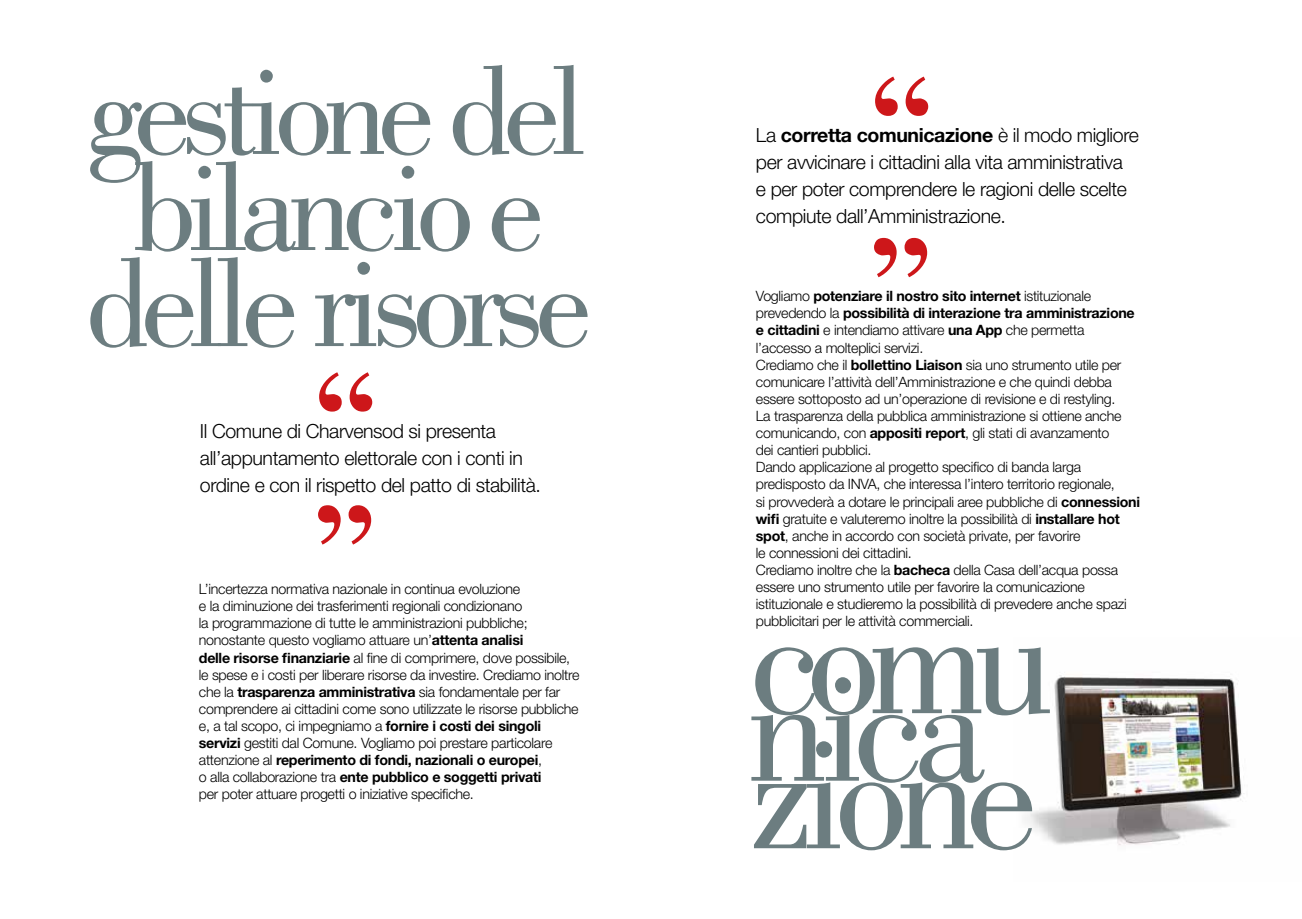
<style>
.page{position:relative;width:1302px;height:919px;background:#fff}
.page>*{position:absolute;margin:0;border:0;box-sizing:border-box;transform-origin:0 0}
.t1{font:127.5px/96px "Bodoni";letter-spacing:-.07em;color:#6c7d80;text-align:center}
.t2{font:300 19.5px/27px "Helvetica Neue";letter-spacing:-.02em;color:#000}
.t3{font:300 14.25px/17.1px "Helvetica Neue";letter-spacing:-.02em;color:#000}
.s1{font-weight:700}
</style>
<div class="page">
<img style="left:1049px;top:675px;width:195px;height:170px">
<svg style="left:319px;top:372px;width:22px;height:39px"></svg>
<svg style="left:349px;top:372px;width:23px;height:39px"></svg>
<svg style="left:348px;top:505px;width:23px;height:39px"></svg>
<svg style="left:318px;top:505px;width:22px;height:39px"></svg>
<svg style="left:751px;top:647px;width:298px;height:203px"></svg>
<div style="left:834px;top:677px;width:16px;height:16px;background:#6c7d80;border-radius:50%"></div>
<svg style="left:875px;top:77px;width:22px;height:39px"></svg>
<svg style="left:905px;top:77px;width:23px;height:39px"></svg>
<svg style="left:904px;top:238px;width:23px;height:39px"></svg>
<svg style="left:874px;top:238px;width:22px;height:39px"></svg>
<h1 class="t1" style="left:86px;top:64px;width:507px">gestione del bilancio e delle risorse</h1>
<h2 class="t2" style="left:200px;top:417px;width:342px">Il Comune di Charvensod si presenta all’appuntamento elettorale con i conti in ordine e con il rispetto del patto di stabilità.</h2>
<p class="t3" style="left:199px;top:580px;width:382px">L’incertezza normativa nazionale in continua evoluzione<br>e la diminuzione dei trasferimenti regionali condizionano<br>la programmazione di tutte le amministrazioni pubbliche; nonostante questo vogliamo attuare un’<span class="s1">attenta analisi<br>delle risorse finanziarie</span> al fine di comprimere, dove possibile, le spese e i costi per liberare risorse da investire. Crediamo inoltre che la <span class="s1">trasparenza amministrativa</span> sia fondamentale per far comprendere ai cittadini come sono utilizzate le risorse pubbliche e, a tal scopo, ci impegniamo a <span class="s1">fornire i costi dei singoli servizi</span> gestiti dal Comune. Vogliamo poi prestare particolare attenzione al <span class="s1">reperimento di fondi, nazionali o europei</span>,<br>o alla collaborazione tra <span class="s1">ente pubblico e soggetti privati<br></span>per poter attuare progetti o iniziative specifiche.</p>
<h2 class="t2" style="left:755px;top:121px;width:384px">La <span class="s1">corretta comunicazione</span> è il modo migliore per avvicinare i cittadini alla vita amministrativa<br>e per poter comprendere le ragioni delle scelte compiute dall’Amministrazione.</h2>
<p class="t3" style="left:755px;top:287px;width:385px">Vogliamo <span class="s1">potenziare il nostro sito internet</span> istituzionale prevedendo la <span class="s1">possibilità di interazione tra amministrazione e cittadini</span> e intendiamo attivare <span class="s1">una App</span> che permetta l’accesso a molteplici servizi.<br>Crediamo che il <span class="s1">bollettino Liaison</span> sia uno strumento utile per comunicare l’attività dell’Amministrazione e che quindi debba essere sottoposto ad un’operazione di revisione e di restyling.<br>La trasparenza della pubblica amministrazione si ottiene anche comunicando, con <span class="s1">appositi report</span>, gli stati di avanzamento<br>dei cantieri pubblici.<br>Dando applicazione al progetto specifico di banda larga predisposto da INVA, che interessa l’intero territorio regionale,<br>si provvederà a dotare le principali aree pubbliche di <span class="s1">connessioni wifi</span> gratuite e valuteremo inoltre la possibilità di <span class="s1">installare hot spot</span>, anche in accordo con società private, per favorire<br>le connessioni dei cittadini.<br>Crediamo inoltre che la <span class="s1">bacheca</span> della Casa dell’acqua possa essere uno strumento utile per favorire la comunicazione istituzionale e studieremo la possibilità di prevedere anche spazi pubblicitari per le attività commerciali.</p>
</div>
